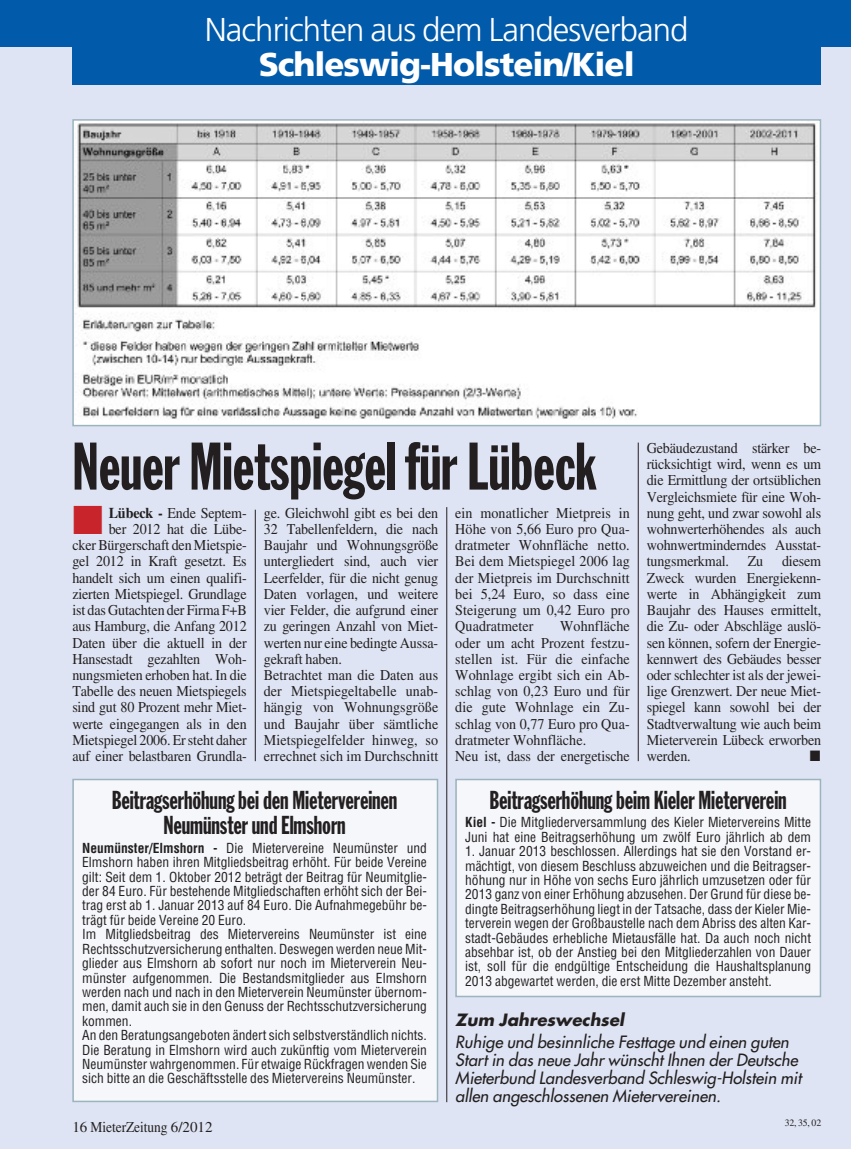
<style>
.page{position:relative;width:851px;height:1149px;background:#fff}
.page>*{position:absolute;margin:0;border:0;box-sizing:border-box;transform-origin:0 0}
.t1{font:66px "Franklin Gothic Extra Cond";letter-spacing:-.005em;color:#231f20;scale:.94 1}
.t2{font:300 33px "Frutiger";letter-spacing:-.03em;color:#fff}
.t3{font:900 33px "Frutiger";letter-spacing:-.03em;color:#fff}
.t4{font:25.5px/25.5px "Franklin Gothic Extra Cond";letter-spacing:-.005em;color:#231f20;text-align:center;scale:.94 1}
.t5{font:italic 16.5px/18px "Futura";color:#231f20}
.t6{font:italic 700 16.5px "Futura";color:#231f20}
.t7{font:15px/16.2px "Times";letter-spacing:-.01em;color:#231f20;scale:.94 1}
.t8{font:15px "Times";letter-spacing:-.01em;color:#231f20}
.t9{font:15px "Zapf Dingbats";color:#231f20;scale:.94 1}
.t10{font:condensed 13.5px/14.4px "Helvetica";color:#231f20}
.t11{font:9.75px "Times";color:#231f20}
.s1{color:#c8242b}
.s2{font-weight:700}
</style>
<div class="page">
<div style="left:0;top:47px;width:850px;height:1101px;background:#dee4f3"></div>
<div style="left:0;top:0;width:850px;height:47px;background:#015aaa"></div>
<div style="left:72px;top:37px;width:749px;height:48px;background:#015aaa"></div>
<hr style="left:446px;top:507px;width:1px;height:594px;background:#231f20">
<hr style="left:255px;top:509px;width:1px;height:252px;background:#231f20">
<hr style="left:638px;top:442px;width:1px;height:319px;background:#231f20">
<div style="left:74px;top:780px;width:362px;height:320px;background:#f5f7fb"></div>
<div style="left:72px;top:778px;width:366px;height:323px;border:2px solid #9bb4bd"></div>
<div style="left:456px;top:780px;width:363px;height:215px;background:#f5f7fb"></div>
<div style="left:455px;top:778px;width:366px;height:218px;border:2px solid #9bb4bd"></div>
<img style="left:75px;top:122px;width:743px;height:301px">
<div style="left:72px;top:119px;width:749px;height:307px;border:2px solid #9bb4bd"></div>
<h2 class="t2" style="left:205px;top:16px;width:485px">Nachrichten aus dem Landesverband</h2>
<h2 class="t3" style="left:259px;top:51px;width:377px">Schleswig-Holstein/Kiel</h2>
<h1 class="t1" style="left:72px;top:442px;width:559px">Neuer Mietspiegel für Lübeck</h1>
<p class="t7" style="left:646px;top:441px;width:187px;text-align:justify">Gebäudezustand stärker be&shy;rücksichtigt wird, wenn es um die Ermittlung der ortsüblichen Vergleichsmiete für eine Woh&shy;nung geht, und zwar sowohl als wohnwerterhöhendes als auch wohnwertminderndes Ausstat&shy;tungsmerkmal. Zu diesem Zweck wurden Energiekenn&shy;werte in Abhängigkeit zum Baujahr des Hauses ermittelt, die Zu- oder Abschläge auslö&shy;sen können, sofern der Energie&shy;kennwert des Gebäudes besser oder schlechter ist als der jewei&shy;lige Grenzwert. Der neue Miet&shy;spiegel kann sowohl bei der Stadtverwaltung wie auch beim Mieterverein Lübeck erworben werden.</p>
<p class="t7" style="left:72px;top:506px;width:187px;text-align:right"><span class="s1">■</span> <span class="s2">Lübeck -</span> Ende Septem&shy;ber 2012 hat die Lübe-<br>cker Bürgerschaft den Mietspie&shy;gel 2012 in Kraft gesetzt. Es handelt sich um einen qualifi&shy;zierten Mietspiegel. Grundlage ist das Gutachten der Firma F+B aus Hamburg, die Anfang 2012<br>Daten über die aktuell in der<br>Hansestadt gezahlten Woh&shy;nungsmieten erhoben hat. In die<br>Tabelle des neuen Mietspiegels sind gut 80 Prozent mehr Miet&shy;werte eingegangen als in den<br>Mietspiegel 2006. Er steht daher auf einer belastbaren Grundla-</p>
<p class="t7" style="left:264px;top:506px;width:187px">ge. Gleichwohl gibt es bei den<br>32 Tabellenfeldern, die nach<br>Baujahr und Wohnungsgröße untergliedert sind, auch vier<br>Leerfelder, für die nicht genug<br>Daten vorlagen, und weitere vier Felder, die aufgrund einer zu geringen Anzahl von Miet&shy;werten nur eine bedingte Aussa&shy;gekraft haben.<br>Betrachtet man die Daten aus der Mietspiegeltabelle unab&shy;hängig von Wohnungsgröße und Baujahr über sämtliche<br>Mietspiegelfelder hinweg, so errechnet sich im Durchschnitt</p>
<p class="t7" style="left:455px;top:506px;width:187px;text-align:justify">ein monatlicher Mietpreis in Höhe von 5,66 Euro pro Qua&shy;dratmeter Wohnfläche netto.<br>Bei dem Mietspiegel 2006 lag der Mietpreis im Durchschnitt bei 5,24 Euro, so dass eine Steigerung um 0,42 Euro pro Quadratmeter</p>
<p class="t7" style="left:455px;top:619px;width:187px;text-indent:105px">Wohnfläche oder um acht Prozent festzu&shy;stellen ist. Für die einfache<br>Wohnlage ergibt sich ein Ab&shy;schlag von 0,23 Euro und für die gute Wohnlage ein Zu&shy;schlag von 0,77 Euro pro Qua&shy;dratmeter Wohnfläche.<br>Neu ist, dass der energetische</p>
<p class="t9" style="left:809px;top:747px;width:13px">■</p>
<h3 class="t4" style="left:112px;top:788px;width:305px">Beitragserhöhung bei den Mietervereinen<br>Neumünster und Elmshorn</h3>
<p class="t10" style="left:82px;top:840px;width:346px"><span class="s2">Neumünster/Elmshorn -</span> Die Mietervereine Neumünster und Elmshorn haben ihren Mitgliedsbeitrag erhöht. Für beide Vereine gilt: Seit dem 1. Oktober 2012 beträgt der Beitrag für Neumitglie&shy;der 84 Euro. Für bestehende Mitgliedschaften erhöht sich der Bei&shy;trag erst ab 1. Januar 2013 auf 84 Euro. Die Aufnahmegebühr be&shy;trägt für beide Vereine 20 Euro.<br>Im Mitgliedsbeitrag des Mietervereins Neumünster ist eine Rechtsschutzversicherung enthalten. Deswegen werden neue Mit&shy;glieder aus Elmshorn ab sofort nur noch im Mieterverein Neu&shy;münster aufgenommen. Die Bestandsmitglieder aus Elmshorn werden nach und nach in den Mieterverein Neumünster übernom&shy;men, damit auch sie in den Genuss der Rechtsschutzversicherung kommen.<br>An den Beratungsangeboten ändert sich selbstverständlich nichts.<br>Die Beratung in Elmshorn wird auch zukünftig vom Mieterverein Neumünster wahrgenommen. Für etwaige Rückfragen wenden Sie sich bitte an die Geschäftsstelle des Mietervereins Neumünster.</p>
<h3 class="t4" style="left:489px;top:788px;width:317px">Beitragserhöhung beim Kieler Mieterverein</h3>
<p class="t10" style="left:465px;top:815px;width:347px"><span class="s2">Kiel -</span> Die Mitgliederversammlung des Kieler Mietervereins Mitte<br>Juni hat eine Beitragserhöhung um zwölf Euro jährlich ab dem</p>
<p class="t10" style="left:465px;top:844px;width:347px;text-align:justify">1. Januar 2013 beschlossen. Allerdings hat sie den Vorstand er&shy;mächtigt, von diesem Beschluss abzuweichen und die Beitragser&shy;höhung nur in Höhe von sechs Euro jährlich umzusetzen oder für 2013 ganz von einer Erhöhung abzusehen. Der Grund für diese be&shy;dingte Beitragserhöhung liegt in der Tatsache, dass der Kieler Mie&shy;terverein wegen der Großbaustelle nach dem Abriss des alten Kar&shy;stadt-Gebäudes erhebliche Mietausfälle hat. Da auch noch nicht absehbar ist, ob der Anstieg bei den Mitgliederzahlen von Dauer ist, soll für die endgültige Entscheidung die Haushaltsplanung 2013 abgewartet werden, die erst Mitte Dezember ansteht.</p>
<p class="t6" style="left:455px;top:1011px;width:170px">Zum Jahreswechsel</p>
<p class="t5" style="left:455px;top:1033px;width:347px">Ruhige und besinnliche Festtage und einen guten Start in das neue Jahr wünscht Ihnen der Deutsche Mieterbund Landesverband Schleswig-Holstein mit allen angeschlossenen Mietervereinen.</p>
<p class="t8" style="left:72px;top:1121px;width:142px">16 MieterZeitung 6/2012</p>
<p class="t11" style="left:784px;top:1118px;width:38px">32, 35, 02</p>
</div>
